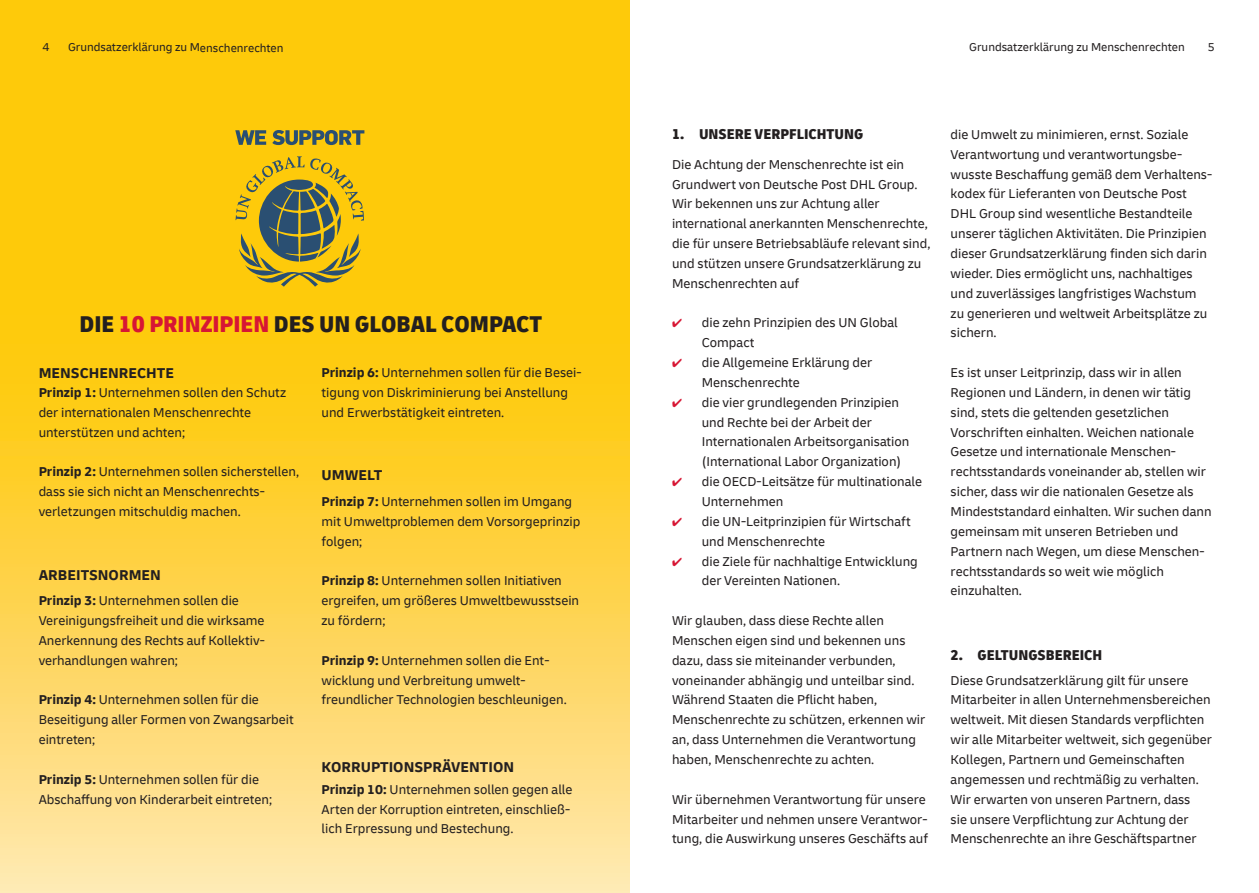
<style>
.page{position:relative;width:1259px;height:893px;background:#fff}
.page>*{position:absolute;margin:0;border:0;box-sizing:border-box;transform-origin:0 0}
.t1{font:900 condensed 24px "Delivery";color:#231f20}
.t2{font:700 15px "Delivery";color:#231f20}
.t3{font:900 condensed 15px "Delivery";color:#231f20}
.t4{font:13.5px/19.8px "Delivery";color:#231f20}
.t5{font:12px "Delivery";letter-spacing:-.005em;color:#231f20}
.s1{color:#d71634}
.s2{font-weight:700}
</style>
<div class="page">
<svg style="left:0;top:0;width:629px;height:893px;background:#fed13b"></svg>
<svg style="left:235px;top:156px;width:129px;height:131px;background:#b19d2f"></svg>
<svg style="left:235px;top:130px;width:31px;height:15px"></svg>
<svg style="left:272px;top:130px;width:92px;height:15px"></svg>
<p class="t5" style="left:43px;top:40px;width:9px">4</p>
<p class="t5" style="left:68px;top:40px;width:217px">Grundsatzerklärung zu Menschenrechten</p>
<p class="t5" style="left:969px;top:40px;width:217px">Grundsatzerklärung zu Menschenrechten</p>
<p class="t5" style="left:1207px;top:40px;width:9px">5</p>
<h1 class="t1" style="left:80px;top:309px;width:464px">DIE <span class="s1">10 PRINZIPIEN</span> DES UN GLOBAL COMPACT</h1>
<p class="t4" style="left:321px;top:363px;width:261px"><span class="s2">Prinzip 6:</span> Unternehmen sollen für die Besei&shy;tigung von Diskriminierung bei Anstellung und Erwerbstätigkeit eintreten.</p>
<p class="t2" style="left:39px;top:363px;width:137px">MENSCHENRECHTE</p>
<p class="t4" style="left:39px;top:382px;width:249px"><span class="s2">Prinzip 1:</span> Unternehmen sollen den Schutz der internationalen Menschenrechte unterstützen und achten;</p>
<p class="t4" style="left:39px;top:462px;width:262px"><span class="s2">Prinzip 2:</span> Unternehmen sollen sicherstellen, dass sie sich nicht an Menschenrechts&shy;verletzungen mitschuldig machen.</p>
<p class="t2" style="left:321px;top:466px;width:62px">UMWELT</p>
<p class="t4" style="left:321px;top:492px;width:260px"><span class="s2">Prinzip 7:</span> Unternehmen sollen im Umgang mit Umweltproblemen dem Vorsorgeprinzip folgen;</p>
<p class="t4" style="left:321px;top:571px;width:259px"><span class="s2">Prinzip 8:</span> Unternehmen sollen Initiativen ergreifen, um größeres Umweltbewusstsein zu fördern;</p>
<p class="t4" style="left:321px;top:650px;width:247px"><span class="s2">Prinzip 9:</span> Unternehmen sollen die Ent&shy;wicklung und Verbreitung umwelt&shy;freundlicher Technologien beschleunigen.</p>
<p class="t2" style="left:39px;top:565px;width:124px">ARBEITSNORMEN</p>
<p class="t4" style="left:39px;top:591px;width:228px"><span class="s2">Prinzip 3:</span> Unternehmen sollen die Vereinigungsfreiheit und die wirksame Anerkennung des Rechts auf Kollektiv&shy;verhandlungen wahren;</p>
<p class="t4" style="left:39px;top:690px;width:256px"><span class="s2">Prinzip 4:</span> Unternehmen sollen für die<br>Beseitigung aller Formen von Zwangsarbeit eintreten;</p>
<p class="t4" style="left:39px;top:769px;width:235px"><span class="s2">Prinzip 5:</span> Unternehmen sollen für die<br>Abschaffung von Kinderarbeit eintreten;</p>
<p class="t2" style="left:321px;top:758px;width:194px">KORRUPTIONSPRÄVENTION</p>
<p class="t4" style="left:321px;top:779px;width:252px"><span class="s2">Prinzip 10:</span> Unternehmen sollen gegen alle<br>Arten der Korruption eintreten, einschließ&shy;lich Erpressung und Bestechung.</p>
<p class="t3" style="left:672px;top:125px;width:193px">1. UNSERE VERPFLICHTUNG</p>
<p class="t4" style="left:672px;top:154px;width:260px">Die Achtung der Menschenrechte ist ein Grundwert von Deutsche Post DHL Group.<br>Wir bekennen uns zur Achtung aller international anerkannten Menschenrechte, die für unsere Betriebsabläufe relevant sind, und stützen unsere Grundsatzerklärung zu Menschenrechten auf</p>
<p class="t4" style="left:702px;top:313px;width:197px;text-indent:-30px"><span class="s1">✔</span> die zehn Prinzipien des UN Global<br>Compact</p>
<p class="t4" style="left:702px;top:353px;width:172px;text-indent:-30px"><span class="s1">✔</span> die Allgemeine Erklärung der<br>Menschenrechte</p>
<p class="t4" style="left:702px;top:392px;width:209px;text-indent:-30px"><span class="s1">✔</span> die vier grundlegenden Prinzipien und Rechte bei der Arbeit der Internationalen Arbeitsorganisation (International Labor Organization)</p>
<p class="t4" style="left:702px;top:472px;width:222px;text-indent:-30px"><span class="s1">✔</span> die OECD-Leitsätze für multinationale<br>Unternehmen</p>
<p class="t4" style="left:702px;top:511px;width:210px;text-indent:-30px"><span class="s1">✔</span> die UN-Leitprinzipien für Wirtschaft und Menschenrechte</p>
<p class="t4" style="left:702px;top:551px;width:217px;text-indent:-30px"><span class="s1">✔</span> die Ziele für nachhaltige Entwicklung der Vereinten Nationen.</p>
<p class="t4" style="left:672px;top:611px;width:255px">Wir glauben, dass diese Rechte allen Menschen eigen sind und bekennen uns dazu, dass sie miteinander verbunden, voneinander abhängig und unteilbar sind.<br>Während Staaten die Pflicht haben, Menschenrechte zu schützen, erkennen wir an, dass Unternehmen die Verantwortung haben, Menschenrechte zu achten.</p>
<p class="t4" style="left:672px;top:789px;width:257px">Wir übernehmen Verantwortung für unsere<br>Mitarbeiter und nehmen unsere Verantwor&shy;tung, die Auswirkung unseres Geschäfts auf</p>
<p class="t4" style="left:950px;top:124px;width:263px">die Umwelt zu minimieren, ernst. Soziale Verantwortung und verantwortungsbe&shy;wusste Beschaffung gemäß dem Verhaltens&shy;kodex für Lieferanten von Deutsche Post DHL Group sind wesentliche Bestandteile unserer täglichen Aktivitäten. Die Prinzipien dieser Grundsatzerklärung finden sich darin wieder. Dies ermöglicht uns, nachhaltiges und zuverlässiges langfristiges Wachstum zu generieren und weltweit Arbeitsplätze zu sichern.</p>
<p class="t4" style="left:950px;top:363px;width:263px">Es ist unser Leitprinzip, dass wir in allen Regionen und Ländern, in denen wir tätig sind, stets die geltenden gesetzlichen Vorschriften einhalten. Weichen nationale Gesetze und internationale Menschen&shy;rechtsstandards voneinander ab, stellen wir sicher, dass wir die nationalen Gesetze als Mindeststandard einhalten. Wir suchen dann gemeinsam mit unseren Betrieben und Partnern nach Wegen, um diese Menschen&shy;rechtsstandards so weit wie möglich einzuhalten.</p>
<p class="t3" style="left:950px;top:646px;width:153px">2. GELTUNGSBEREICH</p>
<p class="t4" style="left:950px;top:670px;width:263px">Diese Grundsatzerklärung gilt für unsere Mitarbeiter in allen Unternehmensbereichen weltweit. Mit diesen Standards verpflichten wir alle Mitarbeiter weltweit, sich gegenüber Kollegen, Partnern und Gemeinschaften angemessen und rechtmäßig zu verhalten.<br>Wir erwarten von unseren Partnern, dass<br>sie unsere Verpflichtung zur Achtung der Menschenrechte an ihre Geschäftspartner</p>
</div>
